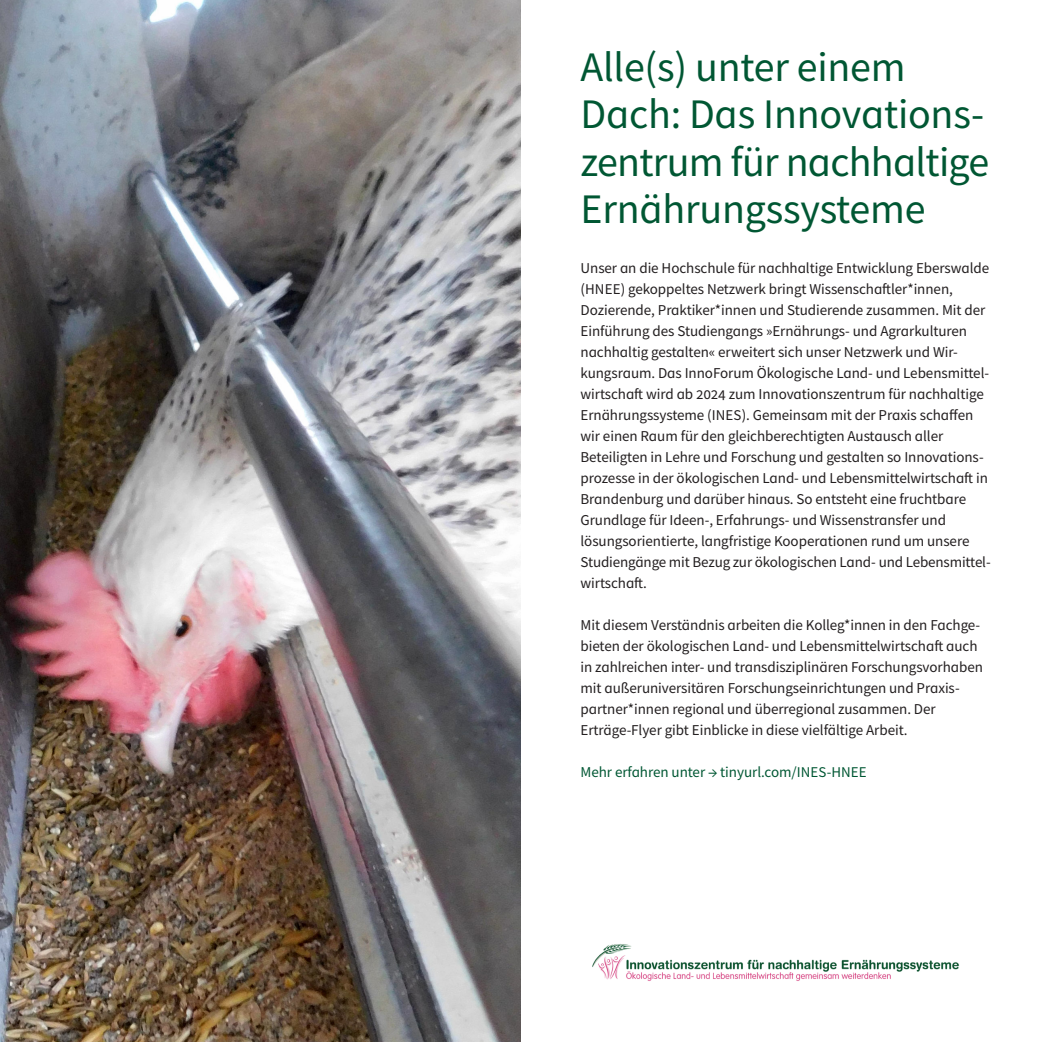
<style>
.page{position:relative;width:1042px;height:1042px;background:#fff}
.page>*{position:absolute;margin:0;border:0;box-sizing:border-box;transform-origin:0 0}
.t1{font:42px/47.2px "Source Sans Pro";letter-spacing:-.005em;color:#005733}
.t2{font:15.05px/21px "Source Sans Pro";letter-spacing:-.005em;color:#231f20}
.t3{font:15.05px "Source Sans Pro";letter-spacing:-.005em;color:#005733}
.s1{font-size:14.88px}
</style>
<div class="page">
<img style="left:0;top:0;width:521px;height:1042px">
<img style="left:592px;top:944px;width:367px;height:37px">
<h1 class="t1" style="left:580px;top:43px;width:410px">Alle(s) unter einem<br>Dach: Das Innovations&shy;zentrum für nachhaltige<br>Ernährungssysteme</h1>
<p class="t2" style="left:580px;top:257px;width:412px">Unser an die Hochschule für nachhaltige Entwicklung Eberswalde (<span class="s1">HNEE</span>) gekoppeltes Netzwerk bringt Wissenschaftler*innen, Dozierende, Praktiker*innen und Studierende zusammen. Mit der Einführung des Studiengangs »Ernährungs- und Agrarkulturen nachhaltig gestalten« erweitert sich unser Netzwerk und Wir&shy;kungsraum. Das InnoForum Ökologische Land- und Lebensmittel&shy;wirtschaft wird ab 2024 zum Innovationszentrum für nachhaltige Ernährungssysteme (<span class="s1">INES</span>). Gemeinsam mit der Praxis schaffen wir einen Raum für den gleichberechtigten Austausch aller Beteiligten in Lehre und Forschung und gestalten so Innovations&shy;prozesse in der ökologischen Land- und Lebensmittelwirtschaft in Brandenburg und darüber hinaus. So entsteht eine fruchtbare Grundlage für Ideen-, Erfahrungs- und Wissenstransfer und lösungsorientierte, langfristige Kooperationen rund um unsere Studiengänge mit Bezug zur ökologischen Land- und Lebensmittel&shy;wirtschaft.</p>
<p class="t2" style="left:580px;top:614px;width:404px">Mit diesem Verständnis arbeiten die Kolleg*innen in den Fachge&shy;bieten der ökologischen Land- und Lebensmittelwirtschaft auch in zahlreichen inter- und transdisziplinären Forschungsvorhaben mit außeruniversitären Forschungseinrichtungen und Praxis&shy;partner*innen regional und überregional zusammen. Der Erträge-Flyer gibt Einblicke in diese vielfältige Arbeit.</p>
<p class="t3" style="left:580px;top:762px;width:288px">Mehr erfahren unter → tinyurl.com/<span class="s1">INES</span>-<span class="s1">HNEE</span></p>
</div>
